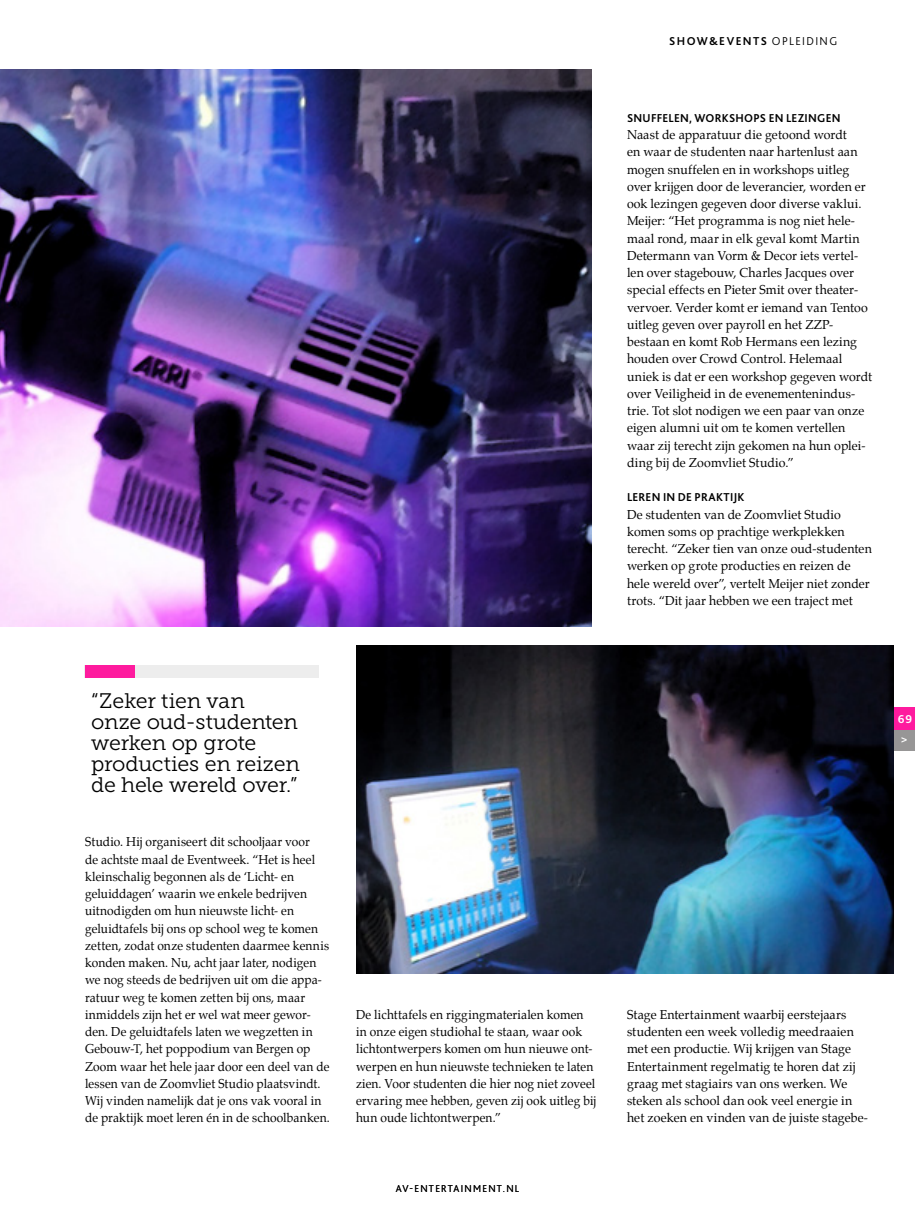
<style>
.page{position:relative;width:915px;height:1212px;background:#fff}
.page>*{position:absolute;margin:0;border:0;box-sizing:border-box;transform-origin:0 0}
.t1{font:21px/21px "Museo Slab 300";letter-spacing:-.015em;color:#000}
.t2{font:12.75px/17.2px "Palatino";letter-spacing:.005em;color:#000}
.t3{font:12.75px/17.2px "Palatino";letter-spacing:.005em;color:#000;scale:.94 1}
.t4{font:700 12px "Bliss 2";letter-spacing:.025em;color:#000}
.t5{font:700 12px "Bliss 2";letter-spacing:.12em;color:#000}
.t6{font:700 12px/20.7px "Bliss 2";color:#fff}
.t7{font:300 10.5px "Bliss 2";letter-spacing:.125em;color:#000}
.s1{font-weight:300}
</style>
<div class="page">
<div style="left:893px;top:728px;width:21px;height:22px;background:#979696"></div>
<div style="left:893px;top:707px;width:21px;height:22px;background:#fe1b9e"></div>
<img style="left:0;top:70px;width:591px;height:556px">
<img style="left:356px;top:646px;width:537px;height:327px">
<div style="left:85px;top:665px;width:234px;height:13px;background:#ededed"></div>
<div style="left:85px;top:665px;width:49px;height:13px;background:#fe1b9e"></div>
<p class="t5" style="left:669px;top:33px;width:169px">SHOW&amp;EVENTS <span class="s1">OPLEIDING</span></p>
<p class="t4" style="left:626px;top:110px;width:215px">SNUFFELEN, WORKSHOPS EN LEZINGEN</p>
<p class="t2" style="left:626px;top:126px;width:246px">Naast de apparatuur die getoond wordt<br>en waar de studenten naar hartenlust aan mogen snuffelen en in workshops uitleg over krijgen door de leverancier, worden er ook lezingen gegeven door diverse vaklui.<br>Meijer: “Het programma is nog niet hele&shy;maal rond, maar in elk geval komt Martin Determann van Vorm &amp; Decor iets vertel&shy;len over stagebouw, Charles Jacques over special effects en Pieter Smit over theater&shy;vervoer. Verder komt er iemand van Tentoo uitleg geven over payroll en het ZZP&shy;bestaan en komt Rob Hermans een lezing houden over Crowd Control. Helemaal uniek is dat er een workshop gegeven wordt over Veiligheid in de evenementenindus&shy;trie. Tot slot nodigen we een paar van onze eigen alumni uit om te komen vertellen waar zij terecht zijn gekomen na hun oplei&shy;ding bij de Zoomvliet Studio.”</p>
<p class="t4" style="left:626px;top:490px;width:119px">LEREN IN DE PRAKTIJK</p>
<p class="t2" style="left:626px;top:505px;width:246px">De studenten van de Zoomvliet Studio komen soms op prachtige werkplekken terecht. “Zeker tien van onze oud-studenten werken op grote producties en reizen de hele wereld over”, vertelt Meijer niet zonder trots. “Dit jaar hebben we een traject met</p>
<h1 class="t1" style="left:91px;top:691px;width:210px">“Zeker tien van onze oud-studenten werken op grote producties en reizen de hele wereld over.”</h1>
<p class="t3" style="left:85px;top:833px;width:262px">Studio. Hij organiseert dit schooljaar voor<br>de achtste maal de Eventweek. “Het is heel kleinschalig begonnen als de ‘Licht- en geluiddagen’ waarin we enkele bedrijven uitnodigden om hun nieuwste licht- en geluidtafels bij ons op school weg te komen zetten, zodat onze studenten daarmee kennis konden maken. Nu, acht jaar later, nodigen we nog steeds de bedrijven uit om die appa&shy;ratuur weg te komen zetten bij ons, maar inmiddels zijn het er wel wat meer gewor&shy;den. De geluidtafels laten we wegzetten in Gebouw-T, het poppodium van Bergen op Zoom waar het hele jaar door een deel van de lessen van de Zoomvliet Studio plaatsvindt.<br>Wij vinden namelijk dat je ons vak vooral in de praktijk moet leren én in de schoolbanken.</p>
<p class="t3" style="left:356px;top:1006px;width:257px">De lichttafels en riggingmaterialen komen in onze eigen studiohal te staan, waar ook lichtontwerpers komen om hun nieuwe ont&shy;werpen en hun nieuwste technieken te laten zien. Voor studenten die hier nog niet zoveel ervaring mee hebben, geven zij ook uitleg bij hun oude lichtontwerpen.”</p>
<p class="t7" style="left:395px;top:1182px;width:125px">AV-ENTERTAINMENT.NL</p>
<p class="t6" style="left:897px;top:708px;width:16px">69 &gt;</p>
<p class="t2" style="left:626px;top:1006px;width:242px">Stage Entertainment waarbij eerstejaars studenten een week volledig meedraaien met een productie. Wij krijgen van Stage Entertainment regelmatig te horen dat zij graag met stagiairs van ons werken. We steken als school dan ook veel energie in het zoeken en vinden van de juiste stagebe-</p>
</div>
